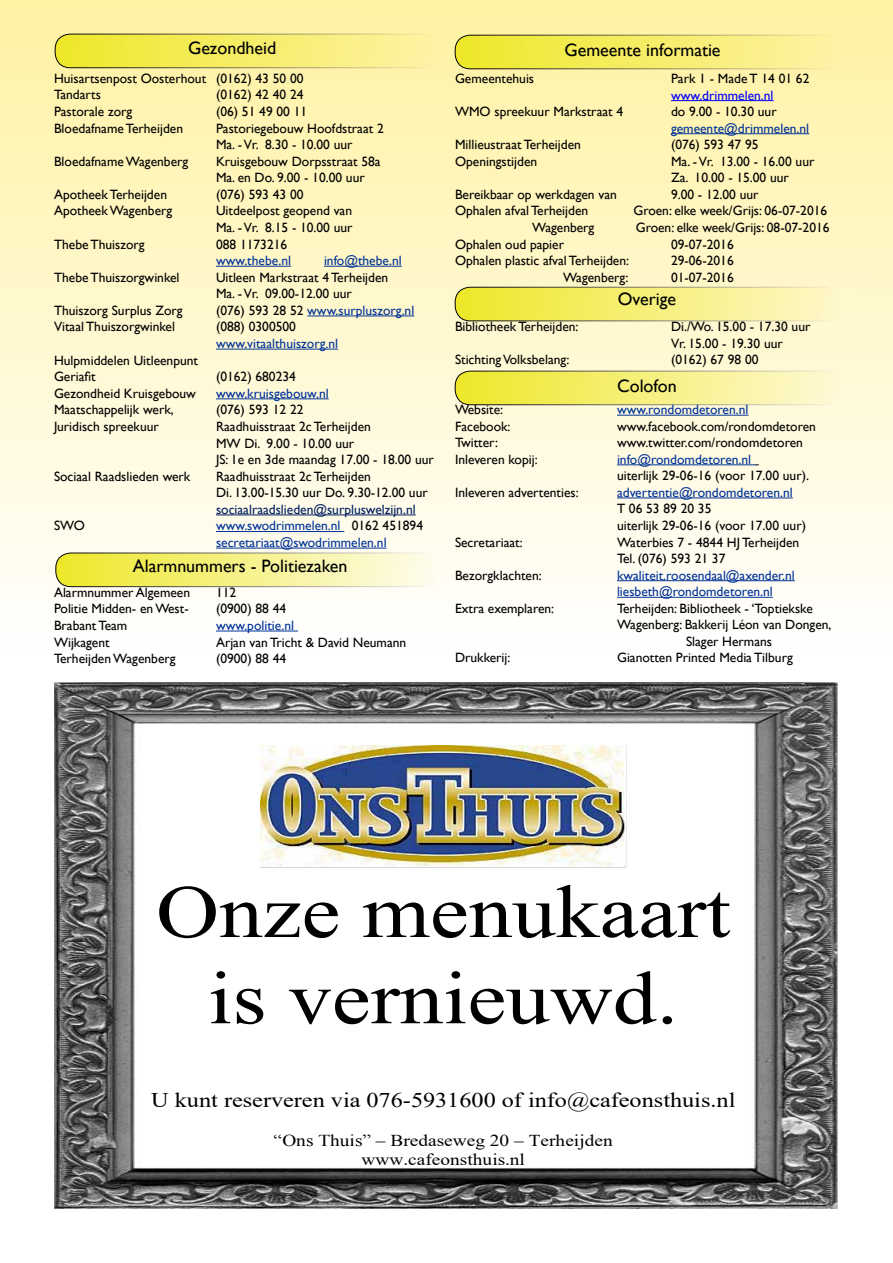
<style>
.page{position:relative;width:893px;height:1263px;background:#fff}
.page>*{position:absolute;margin:0;border:0;box-sizing:border-box;transform-origin:0 0}
.t1{font:75px/86.2px "Times New Roman";color:#000;text-align:center;scale:1.16 1}
.t2{font:20.85px "Times New Roman";color:#000;scale:1.16 1}
.t3{font:18px "Gill Sans";color:#000}
.t4{font:16.65px/19.2px "Times New Roman";color:#000;text-align:center;scale:1.16 1}
.t5{font:13.5px/16.6px "Gill Sans";color:#000}
.t6{font:13.5px/16.6px "Gill Sans";color:#039}
.t7{font:13.5px "Gill Sans";color:#002060}
.t8{font:13.5px "Gill Sans";color:#00f}
.s1{color:#000}
</style>
<div class="page">
<div style="left:0;top:0;width:893px;height:654px;background:linear-gradient(to bottom,#fef1a1,#fefefe)"></div>
<div style="left:55px;top:34px;width:383px;height:34px;background:linear-gradient(to right,#ede728,#fff3a7);border-radius:15px"></div>
<div style="left:55px;top:34px;width:383px;height:34px;border:1px solid #000;border-radius:15px"></div>
<div style="left:56px;top:553px;width:382px;height:34px;background:linear-gradient(to right,#ede728,#fffcef);border-radius:15px"></div>
<div style="left:56px;top:553px;width:382px;height:34px;border:1px solid #000;border-radius:15px"></div>
<div style="left:455px;top:35px;width:384px;height:34px;background:linear-gradient(to right,#ede728,#fff3a6);border-radius:15px"></div>
<div style="left:455px;top:35px;width:384px;height:34px;border:1px solid #000;border-radius:15px"></div>
<div style="left:455px;top:287px;width:384px;height:34px;background:linear-gradient(to right,#ede728,#fff8ca);border-radius:15px"></div>
<div style="left:455px;top:287px;width:384px;height:34px;border:1px solid #000;border-radius:15px"></div>
<div style="left:455px;top:371px;width:384px;height:34px;background:linear-gradient(to right,#ede728,#fff9d5);border-radius:15px"></div>
<div style="left:455px;top:371px;width:384px;height:34px;border:1px solid #000;border-radius:15px"></div>
<hr style="left:216px;top:266px;width:75px;height:1px;background:#039">
<hr style="left:324px;top:266px;width:78px;height:1px;background:#039">
<hr style="left:307px;top:316px;width:107px;height:1px;background:#039">
<hr style="left:216px;top:349px;width:122px;height:1px;background:#039">
<hr style="left:216px;top:398px;width:113px;height:1px;background:#039">
<hr style="left:216px;top:515px;width:200px;height:1px;background:#002060">
<hr style="left:216px;top:531px;width:128px;height:1px;background:#039">
<hr style="left:216px;top:548px;width:171px;height:1px;background:#039">
<hr style="left:216px;top:631px;width:82px;height:1px;background:#039">
<hr style="left:671px;top:100px;width:103px;height:1px;background:#00f">
<hr style="left:671px;top:133px;width:138px;height:1px;background:#039">
<hr style="left:617px;top:415px;width:131px;height:1px;background:#039">
<hr style="left:617px;top:464px;width:138px;height:1px;background:#039">
<hr style="left:617px;top:498px;width:176px;height:1px;background:#039">
<hr style="left:617px;top:580px;width:178px;height:1px;background:#039">
<hr style="left:617px;top:597px;width:156px;height:1px;background:#039">
<svg style="left:54px;top:682px;width:784px;height:527px"></svg>
<img style="left:260px;top:746px;width:367px;height:121px">
<h3 class="t3" style="left:188px;top:38px;width:90px">Gezondheid</h3>
<p class="t5" style="left:54px;top:70px;width:251px">Huisartsenpost Oosterhout (0162) 43 50 00<br>Tandarts</p>
<p class="t5" style="left:216px;top:87px;width:89px">(0162) 42 40 24</p>
<p class="t5" style="left:54px;top:103px;width:80px">Pastorale zorg</p>
<p class="t5" style="left:216px;top:103px;width:93px">(06) 51 49 00 11</p>
<p class="t5" style="left:54px;top:120px;width:131px">Bloedafname Terheijden</p>
<p class="t5" style="left:216px;top:120px;width:169px">Pastoriegebouw Hoofdstraat 2<br>Ma. - Vr. 8.30 - 10.00 uur</p>
<p class="t5" style="left:54px;top:153px;width:136px">Bloedafname Wagenberg</p>
<p class="t5" style="left:216px;top:153px;width:166px">Kruisgebouw Dorpsstraat 58a<br>Ma. en Do. 9.00 - 10.00 uur</p>
<p class="t5" style="left:54px;top:186px;width:115px">Apotheek Terheijden</p>
<p class="t5" style="left:216px;top:186px;width:89px">(076) 593 43 00</p>
<p class="t5" style="left:54px;top:203px;width:120px">Apotheek Wagenberg</p>
<p class="t5" style="left:216px;top:203px;width:138px">Uitdeelpost geopend van<br>Ma. - Vr. 8.15 - 10.00 uur</p>
<p class="t5" style="left:54px;top:236px;width:92px">Thebe Thuiszorg</p>
<p class="t5" style="left:216px;top:236px;width:73px">088 1173216</p>
<p class="t6" style="left:216px;top:253px;width:77px">www.thebe.nl</p>
<p class="t6" style="left:324px;top:253px;width:79px">info@thebe.nl</p>
<p class="t5" style="left:54px;top:269px;width:127px">Thebe Thuiszorgwinkel</p>
<p class="t5" style="left:216px;top:269px;width:174px">Uitleen Markstraat 4 Terheijden<br>Ma. - Vr. 09.00-12.00 uur</p>
<p class="t5" style="left:54px;top:302px;width:130px">Thuiszorg Surplus Zorg</p>
<p class="t6" style="left:216px;top:302px;width:200px"><span class="s1">(076) 593 28 52</span> www.surpluszorg.nl</p>
<p class="t5" style="left:54px;top:319px;width:123px">Vitaal Thuiszorgwinkel</p>
<p class="t5" style="left:216px;top:319px;width:81px">(088) 0300500</p>
<p class="t6" style="left:216px;top:335px;width:124px">www.vitaalthuiszorg.nl</p>
<p class="t5" style="left:54px;top:352px;width:146px">Hulpmiddelen Uitleenpunt<br>Geriafit</p>
<p class="t5" style="left:216px;top:369px;width:81px">(0162) 680234</p>
<p class="t5" style="left:54px;top:385px;width:143px">Gezondheid Kruisgebouw</p>
<p class="t6" style="left:216px;top:385px;width:114px">www.kruisgebouw.nl</p>
<p class="t5" style="left:54px;top:402px;width:121px">Maatschappelijk werk,</p>
<p class="t5" style="left:216px;top:402px;width:89px">(076) 593 12 22</p>
<p class="t5" style="left:54px;top:418px;width:106px">Juridisch spreekuur</p>
<p class="t5" style="left:216px;top:418px;width:219px">Raadhuisstraat 2c Terheijden<br>MW Di. 9.00 - 10.00 uur<br>JS: 1e en 3de maandag 17.00 - 18.00 uur</p>
<p class="t5" style="left:54px;top:468px;width:138px">Sociaal Raadslieden werk</p>
<p class="t5" style="left:216px;top:468px;width:213px">Raadhuisstraat 2c Terheijden<br>Di. 13.00-15.30 uur Do. 9.30-12.00 uur</p>
<p class="t7" style="left:216px;top:501px;width:201px">sociaalraadslieden@surpluswelzijn.nl</p>
<p class="t5" style="left:54px;top:518px;width:32px">SWO</p>
<p class="t6" style="left:216px;top:518px;width:209px">www.swodrimmelen.nl <span class="s1">0162 451894 </span>secretariaat@swodrimmelen.nl</p>
<p class="t5" style="left:54px;top:584px;width:138px">Alarmnummer Algemeen</p>
<p class="t5" style="left:216px;top:584px;width:22px">112</p>
<p class="t5" style="left:54px;top:601px;width:136px">Politie Midden- en West-</p>
<p class="t5" style="left:216px;top:601px;width:72px">(0900) 88 44</p>
<p class="t5" style="left:54px;top:617px;width:75px">Brabant Team</p>
<p class="t6" style="left:216px;top:617px;width:80px">www.politie.nl</p>
<p class="t5" style="left:54px;top:634px;width:57px">Wijkagent</p>
<p class="t5" style="left:216px;top:634px;width:192px">Arjan van Tricht &amp; David Neumann</p>
<p class="t5" style="left:54px;top:650px;width:123px">Terheijden Wagenberg</p>
<p class="t5" style="left:216px;top:650px;width:72px">(0900) 88 44</p>
<h3 class="t3" style="left:133px;top:555px;width:216px">Alarmnummers - Politiezaken</h3>
<h3 class="t3" style="left:564px;top:39px;width:158px">Gemeente informatie</h3>
<p class="t5" style="left:455px;top:70px;width:81px">Gemeentehuis</p>
<p class="t5" style="left:671px;top:70px;width:140px">Park 1 - Made T 14 01 62</p>
<p class="t8" style="left:671px;top:87px;width:104px">www.drimmelen.nl</p>
<p class="t5" style="left:455px;top:104px;width:170px">WMO spreekuur Markstraat 4</p>
<p class="t5" style="left:671px;top:104px;width:107px">do 9.00 - 10.30 uur</p>
<p class="t6" style="left:671px;top:120px;width:140px">gemeente@drimmelen.nl</p>
<p class="t5" style="left:455px;top:137px;width:127px">Millieustraat Terheijden</p>
<p class="t5" style="left:671px;top:137px;width:89px">(076) 593 47 95</p>
<p class="t5" style="left:455px;top:153px;width:84px">Openingstijden</p>
<p class="t5" style="left:671px;top:153px;width:145px">Ma. - Vr. 13.00 - 16.00 uur<br>Za. 10.00 - 15.00 uur</p>
<p class="t5" style="left:455px;top:186px;width:163px">Bereikbaar op werkdagen van</p>
<p class="t5" style="left:671px;top:186px;width:89px">9.00 - 12.00 uur</p>
<p class="t5" style="left:455px;top:203px;width:135px">Ophalen afval Terheijden</p>
<p class="t5" style="left:633px;top:203px;width:195px">Groen: elke week/Grijs: 06-07-2016</p>
<p class="t5" style="left:532px;top:219px;width:64px">Wagenberg</p>
<p class="t5" style="left:636px;top:219px;width:195px">Groen: elke week/Grijs: 08-07-2016</p>
<p class="t5" style="left:455px;top:236px;width:111px">Ophalen oud papier</p>
<p class="t5" style="left:671px;top:236px;width:64px">09-07-2016</p>
<p class="t5" style="left:455px;top:252px;width:176px">Ophalen plastic afval Terheijden:</p>
<p class="t5" style="left:671px;top:252px;width:64px">29-06-2016</p>
<p class="t5" style="left:563px;top:269px;width:67px">Wagenberg:</p>
<p class="t5" style="left:671px;top:269px;width:64px">01-07-2016</p>
<p class="t5" style="left:455px;top:319px;width:125px">Bibliotheek Terheijden:</p>
<p class="t5" style="left:671px;top:319px;width:141px">Di./Wo. 15.00 - 17.30 uur<br>Vr. 15.00 - 19.30 uur</p>
<p class="t5" style="left:455px;top:352px;width:116px">Stichting Volksbelang:</p>
<p class="t5" style="left:671px;top:352px;width:89px">(0162) 67 98 00</p>
<p class="t5" style="left:455px;top:401px;width:50px">Website:</p>
<p class="t6" style="left:617px;top:401px;width:133px">www.rondomdetoren.nl</p>
<p class="t5" style="left:455px;top:418px;width:57px">Facebook:</p>
<p class="t5" style="left:617px;top:418px;width:200px">www.facebook.com/rondomdetoren</p>
<p class="t5" style="left:455px;top:435px;width:45px">Twitter:</p>
<p class="t5" style="left:617px;top:435px;width:187px">www.twitter.com/rondomdetoren</p>
<p class="t5" style="left:455px;top:451px;width:84px">Inleveren kopij:</p>
<p class="t6" style="left:617px;top:451px;width:136px">info@rondomdetoren.nl</p>
<p class="t5" style="left:617px;top:468px;width:193px">uiterlijk 29-06-16 (voor 17.00 uur).</p>
<p class="t5" style="left:455px;top:484px;width:125px">Inleveren advertenties:</p>
<p class="t6" style="left:617px;top:484px;width:177px">advertentie@rondomdetoren.nl</p>
<p class="t5" style="left:617px;top:501px;width:191px">T 06 53 89 20 35<br>uiterlijk 29-06-16 (voor 17.00 uur)</p>
<p class="t5" style="left:455px;top:534px;width:69px">Secretariaat:</p>
<p class="t5" style="left:617px;top:534px;width:184px">Waterbies 7 - 4844 HJ Terheijden<br>Tel. (076) 593 21 37</p>
<p class="t5" style="left:455px;top:567px;width:88px">Bezorgklachten:</p>
<p class="t6" style="left:617px;top:567px;width:179px">kwaliteit.roosendaal@axender.nl liesbeth@rondomdetoren.nl</p>
<p class="t5" style="left:455px;top:600px;width:101px">Extra exemplaren:</p>
<p class="t5" style="left:617px;top:600px;width:197px">Terheijden: Bibliotheek - ‘Toptiekske</p>
<p class="t5" style="left:617px;top:617px;width:216px">Wagenberg: Bakkerij Léon van Dongen,</p>
<p class="t5" style="left:686px;top:633px;width:88px">Slager Hermans</p>
<p class="t5" style="left:455px;top:650px;width:57px">Drukkerij:</p>
<p class="t5" style="left:617px;top:650px;width:177px">Gianotten Printed Media Tilburg</p>
<h3 class="t3" style="left:618px;top:289px;width:60px">Overige</h3>
<h3 class="t3" style="left:617px;top:375px;width:61px">Colofon</h3>
<h1 class="t1" style="left:156px;top:866px;width:496px">Onze menukaart is vernieuwd.</h1>
<h2 class="t2" style="left:151px;top:1085px;width:505px">U kunt reserveren via 076-5931600 of info@cafeonsthuis.nl</h2>
<p class="t4" style="left:274px;top:1130px;width:294px">“Ons Thuis” – Bredaseweg 20 – Terheijden www.cafeonsthuis.nl</p>
</div>
